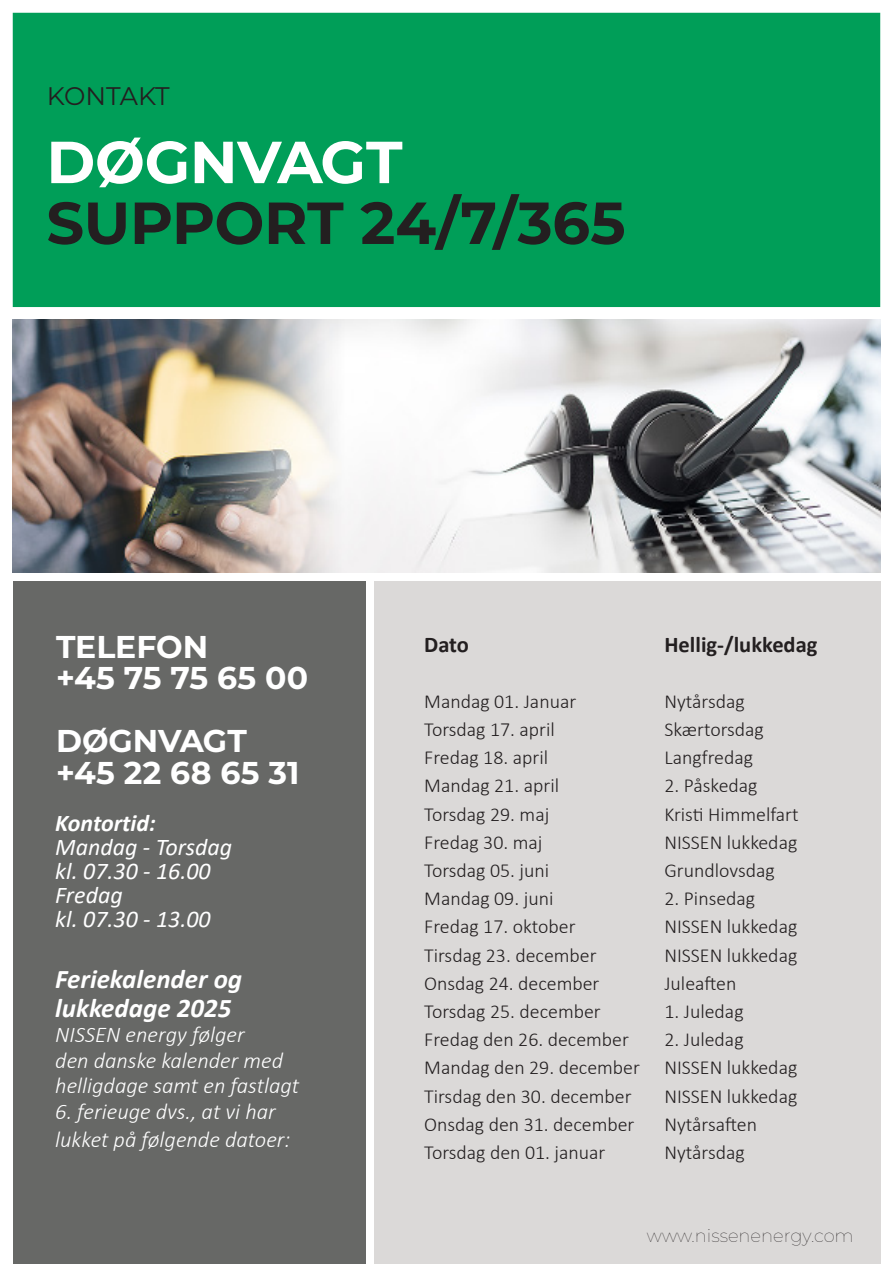
<style>
.page{position:relative;width:893px;height:1276px;background:#fff}
.page>*{position:absolute;margin:0;border:0;box-sizing:border-box;transform-origin:0 0}
.t1{font:700 59.1px "Montserrat";letter-spacing:-.005em;color:#231f20}
.t2{font:700 59.1px "Montserrat";letter-spacing:-.005em;color:#fff}
.t3{font:700 31.5px "Montserrat";color:#fff}
.t4{font:italic 700 27px "Calibri";color:#fff}
.t5{font:25.35px "Montserrat";letter-spacing:-.01em;color:#231f20}
.t6{font:italic 24px "Calibri";color:#fff}
.t7{font:italic 700 24px "Calibri";color:#fff}
.t8{font:italic 300 22.5px/25.5px "Calibri";color:#fff}
.t9{font:700 22.5px "Calibri";color:#231f20}
.t10{font:300 19.95px "Calibri";color:#231f20}
.t11{font:100 18px "Montserrat";color:#231f20}
</style>
<div class="page">
<div style="left:13px;top:13px;width:867px;height:294px;background:#009e58"></div>
<img style="left:13px;top:319px;width:867px;height:253px">
<div style="left:374px;top:581px;width:506px;height:682px;background:#dbd9d8"></div>
<div style="left:13px;top:581px;width:353px;height:682px;background:#676866"></div>
<p class="t5" style="left:47px;top:78px;width:125px">KONTAKT</p>
<p class="t2" style="left:46px;top:119px;width:358px">DØGNVAGT</p>
<p class="t1" style="left:46px;top:180px;width:581px">SUPPORT 24/7/365</p>
<p class="t3" style="left:56px;top:624px;width:154px">TELEFON</p>
<p class="t3" style="left:56px;top:655px;width:254px">+45 75 75 65 00</p>
<p class="t3" style="left:56px;top:718px;width:192px">DØGNVAGT</p>
<p class="t3" style="left:56px;top:750px;width:245px">+45 22 68 65 31</p>
<p class="t7" style="left:55px;top:805px;width:102px">Kontortid:</p>
<p class="t6" style="left:55px;top:830px;width:178px">Mandag - Torsdag</p>
<p class="t6" style="left:55px;top:854px;width:157px">kl. 07.30 - 16.00</p>
<p class="t6" style="left:55px;top:878px;width:69px">Fredag</p>
<p class="t6" style="left:55px;top:902px;width:157px">kl. 07.30 - 13.00</p>
<p class="t4" style="left:55px;top:960px;width:188px">Feriekalender og</p>
<p class="t4" style="left:55px;top:988px;width:178px">lukkedage 2025</p>
<p class="t8" style="left:55px;top:1021px;width:246px">NISSEN energy følger<br>den danske kalender med helligdage samt en fastlagt</p>
<p class="t8" style="left:55px;top:1096px;width:237px;line-height:28.5px">6. ferieuge dvs., at vi har lukket på følgende datoer:</p>
<p class="t9" style="left:424px;top:628px;width:46px">Dato</p>
<p class="t9" style="left:664px;top:628px;width:155px">Hellig-/lukkedag</p>
<p class="t10" style="left:424px;top:689px;width:154px">Mandag 01. Januar</p>
<p class="t10" style="left:664px;top:689px;width:82px">Nytårsdag</p>
<p class="t10" style="left:424px;top:717px;width:132px">Torsdag 17. april</p>
<p class="t10" style="left:664px;top:717px;width:101px">Skærtorsdag</p>
<p class="t10" style="left:424px;top:745px;width:125px">Fredag 18. april</p>
<p class="t10" style="left:664px;top:745px;width:90px">Langfredag</p>
<p class="t10" style="left:424px;top:773px;width:136px">Mandag 21. april</p>
<p class="t10" style="left:664px;top:773px;width:95px">2. Påskedag</p>
<p class="t10" style="left:424px;top:801px;width:127px">Torsdag 29. maj</p>
<p class="t10" style="left:664px;top:801px;width:136px">Kristi Himmelfart</p>
<p class="t10" style="left:424px;top:830px;width:120px">Fredag 30. maj</p>
<p class="t10" style="left:664px;top:830px;width:134px">NISSEN lukkedag</p>
<p class="t10" style="left:424px;top:858px;width:127px">Torsdag 05. juni</p>
<p class="t10" style="left:664px;top:858px;width:112px">Grundlovsdag</p>
<p class="t10" style="left:424px;top:886px;width:131px">Mandag 09. juni</p>
<p class="t10" style="left:664px;top:886px;width:92px">2. Pinsedag</p>
<p class="t10" style="left:424px;top:914px;width:153px">Fredag 17. oktober</p>
<p class="t10" style="left:664px;top:914px;width:134px">NISSEN lukkedag</p>
<p class="t10" style="left:424px;top:942px;width:174px">Tirsdag 23. december</p>
<p class="t10" style="left:664px;top:942px;width:134px">NISSEN lukkedag</p>
<p class="t10" style="left:424px;top:970px;width:177px">Onsdag 24. december</p>
<p class="t10" style="left:664px;top:970px;width:74px">Juleaften</p>
<p class="t10" style="left:424px;top:999px;width:178px">Torsdag 25. december</p>
<p class="t10" style="left:664px;top:999px;width:81px">1. Juledag</p>
<p class="t10" style="left:424px;top:1027px;width:206px">Fredag den 26. december</p>
<p class="t10" style="left:664px;top:1027px;width:81px">2. Juledag</p>
<p class="t10" style="left:424px;top:1055px;width:217px">Mandag den 29. december</p>
<p class="t10" style="left:664px;top:1055px;width:134px">NISSEN lukkedag</p>
<p class="t10" style="left:424px;top:1083px;width:209px">Tirsdag den 30. december</p>
<p class="t10" style="left:664px;top:1083px;width:134px">NISSEN lukkedag</p>
<p class="t10" style="left:424px;top:1111px;width:212px">Onsdag den 31. december</p>
<p class="t10" style="left:664px;top:1111px;width:94px">Nytårsaften</p>
<p class="t10" style="left:424px;top:1140px;width:183px">Torsdag den 01. januar</p>
<p class="t10" style="left:664px;top:1140px;width:82px">Nytårsdag</p>
<p class="t11" style="left:647px;top:1224px;width:208px">www.nissenenergy.com</p>
</div>
